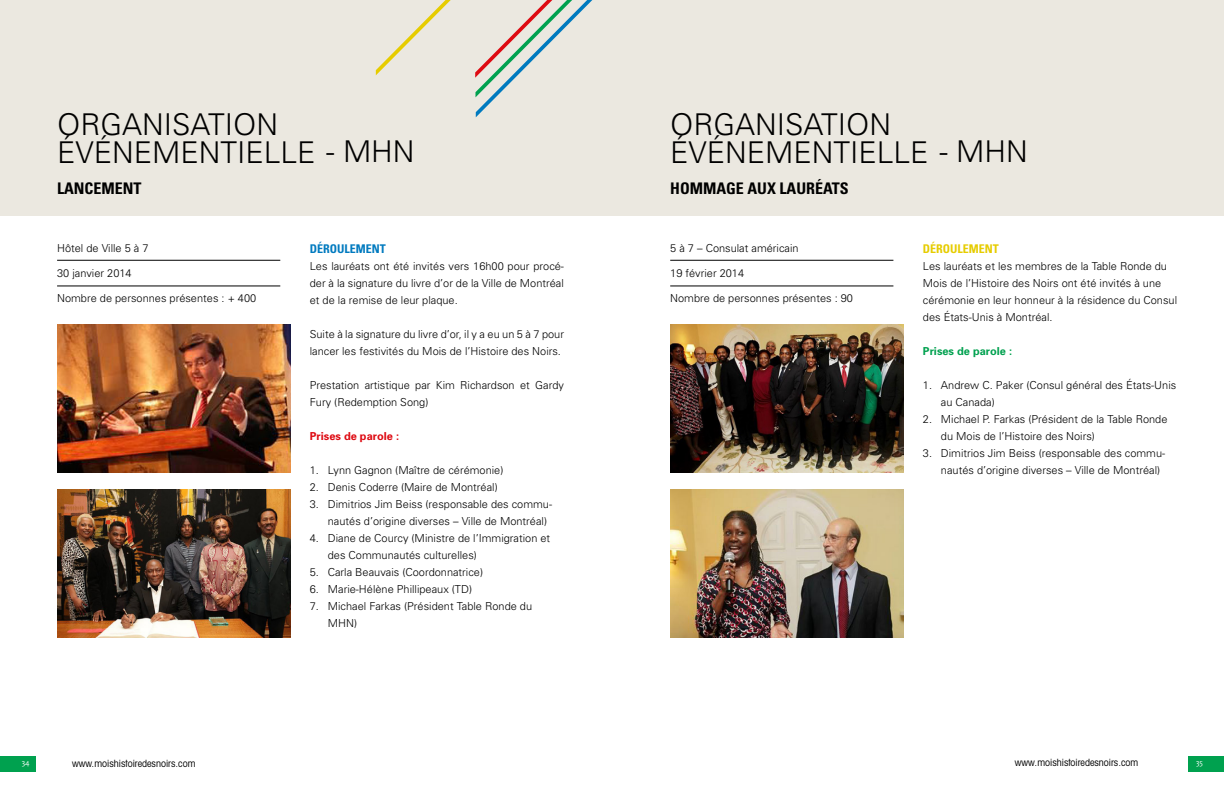
<style>
.page{position:relative;width:1224px;height:792px;background:#fff}
.page>*{position:absolute;margin:0;border:0;box-sizing:border-box;transform-origin:0 0}
.t1{font:300 30px/28px "Univers";color:#000}
.t2{font:700 condensed 16px "Univers";color:#000}
.t3{font:700 condensed 12px "Univers";color:#007abf}
.t4{font:700 condensed 12px "Univers";color:#e6cc00}
.t5{font:300 11px/17px "Univers";color:#000}
.t6{font:700 11px "Univers";color:#de0a12}
.t7{font:700 11px "Univers";color:#00a14f}
.t8{font:condensed 10px "Avant Garde";color:#000}
.t9{font:8px "Kievit Pro";color:#fff}
</style>
<div class="page">
<div style="left:0;top:756px;width:36px;height:16px;background:#00a14f"></div>
<div style="left:1188px;top:756px;width:36px;height:16px;background:#00a14f"></div>
<div style="left:0;top:0;width:630px;height:216px;background:#ebe8e0"></div>
<hr style="left:57px;top:260px;width:223px;height:1px;background:#000">
<hr style="left:57px;top:286px;width:223px;height:1px;background:#000">
<img style="left:57px;top:325px;width:233px;height:147px">
<img style="left:57px;top:490px;width:233px;height:147px">
<div style="left:594px;top:0;width:630px;height:216px;background:#ebe8e0"></div>
<hr style="left:670px;top:260px;width:223px;height:1px;background:#000">
<hr style="left:670px;top:286px;width:223px;height:1px;background:#000">
<img style="left:670px;top:325px;width:234px;height:147px">
<img style="left:670px;top:490px;width:234px;height:147px">
<svg style="left:376px;top:0;width:75px;height:75px"></svg>
<svg style="left:475px;top:0;width:117px;height:117px"></svg>
<h1 class="t1" style="left:57px;top:110px;width:75px">organisation événementielle</h1>
<h1 class="t1" style="left:326px;top:137px;width:90px">- MHN</h1>
<h1 class="t1" style="left:670px;top:110px;width:75px">organisation événementielle</h1>
<h1 class="t1" style="left:939px;top:137px;width:90px">- MHN</h1>
<h2 class="t2" style="left:57px;top:178px;width:86px">LANCEMENT</h2>
<h2 class="t2" style="left:670px;top:178px;width:12px">HOMMA</h2>
<h2 class="t2" style="left:726px;top:178px;width:63px">GE AUX LAUR</h2>
<h2 class="t2" style="left:815px;top:178px;width:18px">ÉATS</h2>
<p class="t5" style="left:57px;top:240px;width:93px">Hôtel de Ville 5 à 7</p>
<p class="t5" style="left:57px;top:265px;width:76px">30 janvier 2014</p>
<p class="t5" style="left:57px;top:289px;width:201px">Nombre de personnes présentes : + 400</p>
<p class="t3" style="left:310px;top:241px;width:77px">DÉROULEMENT</p>
<p class="t5" style="left:310px;top:257px;width:256px;text-align:justify">Les lauréats ont été invités vers 16h00 pour procé&shy;der à la signature du livre d’or de la Ville de Montréal et de la remise de leur plaque.</p>
<p class="t5" style="left:310px;top:325px;width:256px">Suite à la signature du livre d’or, il y a eu un 5 à 7 pour lancer les festivités du Mois de l’Histoire des Noirs.</p>
<p class="t5" style="left:310px;top:376px;width:256px">Prestation artistique par Kim Richardson et Gardy<br>Fury (Redemption Song)</p>
<p class="t6" style="left:310px;top:429px;width:91px">Prises de parole :</p>
<p class="t5" style="left:310px;top:461px;width:195px">1. Lynn Gagnon (Maître de cérémonie)</p>
<p class="t5" style="left:310px;top:478px;width:189px">2. Denis Coderre (Maire de Montréal)</p>
<p class="t5" style="left:328px;top:495px;width:226px;text-indent:-18px">3. Dimitrios Jim Beiss (responsable des commu&shy;nautés d’origine diverses – Ville de Montréal)</p>
<p class="t5" style="left:328px;top:529px;width:224px;text-indent:-18px">4. Diane de Courcy (Ministre de l’Immigration et des Communautés culturelles)</p>
<p class="t5" style="left:310px;top:563px;width:175px">5. Carla Beauvais (Coordonnatrice)</p>
<p class="t5" style="left:310px;top:580px;width:164px">6. Marie-Hélène Phillipeaux (TD)</p>
<p class="t5" style="left:328px;top:597px;width:206px;text-indent:-18px">7. Michael Farkas (Président Table Ronde du<br>MHN)</p>
<p class="t5" style="left:670px;top:240px;width:130px">5 à 7 – Consulat américain</p>
<p class="t5" style="left:670px;top:265px;width:75px">19 février 2014</p>
<p class="t5" style="left:670px;top:289px;width:184px">Nombre de personnes présentes : 90</p>
<p class="t4" style="left:923px;top:241px;width:77px">DÉROULEMENT</p>
<p class="t5" style="left:923px;top:257px;width:256px">Les lauréats et les membres de la Table Ronde du Mois de l’Histoire des Noirs ont été invités à une cérémonie en leur honneur à la résidence du Consul des États-U nis à Montréal.</p>
<p class="t7" style="left:923px;top:344px;width:91px">Prises de parole :</p>
<p class="t5" style="left:941px;top:376px;width:237px;text-indent:-18px">1. Andrew C. Paker (Consul général des États-U nis au Canada)</p>
<p class="t5" style="left:941px;top:410px;width:228px;text-indent:-18px">2. Michael P. Farkas (Président de la Table Ronde du Mois de l’Histoire des Noirs)</p>
<p class="t5" style="left:941px;top:444px;width:226px;text-indent:-18px">3. Dimitrios Jim Beiss (responsable des commu&shy;nautés d’origine diverses – Ville de Montréal)</p>
<p class="t9" style="left:22px;top:758px;width:9px">34</p>
<p class="t8" style="left:72px;top:757px;width:125px">www.moishistoiredesnoirs.com</p>
<p class="t8" style="left:1015px;top:756px;width:125px">www.moishistoiredesnoirs.com</p>
<p class="t9" style="left:1196px;top:758px;width:8px">35</p>
</div>
